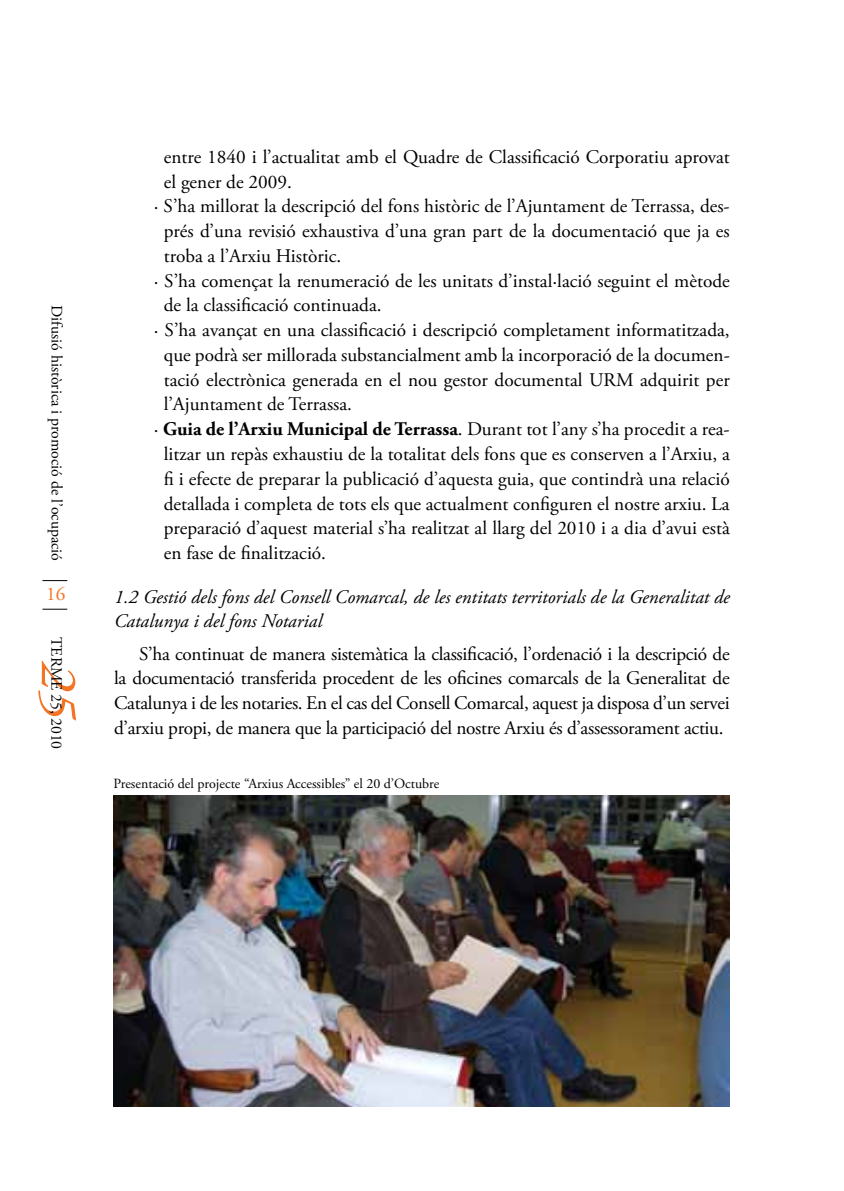
<style>
.page{position:relative;width:844px;height:1191px;background:#fff}
.page>*{position:absolute;margin:0;border:0;box-sizing:border-box;transform-origin:0 0}
.t1{font:19.25px/24.7px "Adobe Garamond Pro";color:#000;text-align:justify}
.t2{font:italic 19.25px/24.5px "Adobe Garamond Pro";color:#000}
.t3{font:19.25px "Adobe Garamond Pro";color:#f47425}
.t4{font:15.75px "Adobe Garamond Pro";color:#000}
.t5{font:14px "Adobe Garamond Pro";letter-spacing:-.005em;color:#000}
.s1{font-weight:700}
</style>
<div class="page">
<svg style="left:42px;top:580px;width:25px;height:1px"></svg>
<svg style="left:42px;top:609px;width:25px;height:1px"></svg>
<svg style="left:38px;top:661px;width:38px;height:59px"></svg>
<img style="left:114px;top:795px;width:615px;height:311px">
<p class="t4" style="left:66px;top:305px;width:257px;rotate:90deg">Difusió històrica i promoció de l’ocupació</p>
<p class="t3" style="left:46px;top:582px;width:21px">16</p>
<p class="t4" style="left:66px;top:637px;width:114px;rotate:90deg">TERME 25, 2010</p>
<p class="t1" style="left:164px;top:145px;width:567px">entre 1840 i l’actualitat amb el Quadre de Classificació Corporatiu aprovat</p>
<p class="t1" style="left:164px;top:170px;width:129px">el gener de 2009.</p>
<p class="t1" style="left:154px;top:195px;width:576px">· S’ha millorat la descripció del fons històric de l’Ajuntament de Terrassa, des-</p>
<p class="t1" style="left:164px;top:219px;width:567px">prés d’una revisió exhaustiva d’una gran part de la documentació que ja es</p>
<p class="t1" style="left:164px;top:244px;width:179px">troba a l’Arxiu Històric.</p>
<p class="t1" style="left:154px;top:269px;width:577px">· S’ha començat la renumeració de les unitats d’instal·lació seguint el mètode</p>
<p class="t1" style="left:164px;top:294px;width:219px">de la classificació continuada.</p>
<p class="t1" style="left:154px;top:318px;width:577px">· S’ha avançat en una classificació i descripció completament informatitzada,</p>
<p class="t1" style="left:164px;top:343px;width:567px">que podrà ser millorada substancialment amb la incorporació de la documen-</p>
<p class="t1" style="left:164px;top:368px;width:567px">tació electrònica generada en el nou gestor documental URM adquirit per</p>
<p class="t1" style="left:164px;top:393px;width:190px">l’Ajuntament de Terrassa.</p>
<p class="t1" style="left:154px;top:417px;width:576px">· <span class="s1">Guia de l’Arxiu Municipal de Terrassa</span>. Durant tot l’any s’ha procedit a rea-</p>
<p class="t1" style="left:164px;top:442px;width:567px">litzar un repàs exhaustiu de la totalitat dels fons que es conserven a l’Arxiu, a</p>
<p class="t1" style="left:164px;top:467px;width:567px">fi i efecte de preparar la publicació d’aquesta guia, que contindrà una relació</p>
<p class="t1" style="left:164px;top:492px;width:567px">detallada i completa de tots els que actualment configuren el nostre arxiu. La</p>
<p class="t1" style="left:164px;top:516px;width:567px">preparació d’aquest material s’ha realitzat al llarg del 2010 i a dia d’avui està</p>
<p class="t1" style="left:164px;top:541px;width:163px">en fase de finalització.</p>
<p class="t2" style="left:114px;top:585px;width:617px">1.2 Gestió dels fons del Consell Comarcal, de les entitats territorials de la Generalitat de<br>Catalunya i del fons Notarial</p>
<p class="t1" style="left:114px;top:642px;width:617px;text-indent:25px">S’ha continuat de manera sistemàtica la classificació, l’ordenació i la descripció de la documentació transferida procedent de les oficines comarcals de la Generalitat de Catalunya i de les notaries. En el cas del Consell Comarcal, aquest ja disposa d’un servei d’arxiu propi, de manera que la participació del nostre Arxiu és d’assessorament actiu.</p>
<p class="t5" style="left:114px;top:774px;width:327px">Presentació del projecte “Arxius Accessibles” el 20 d’Octubre</p>
</div>
